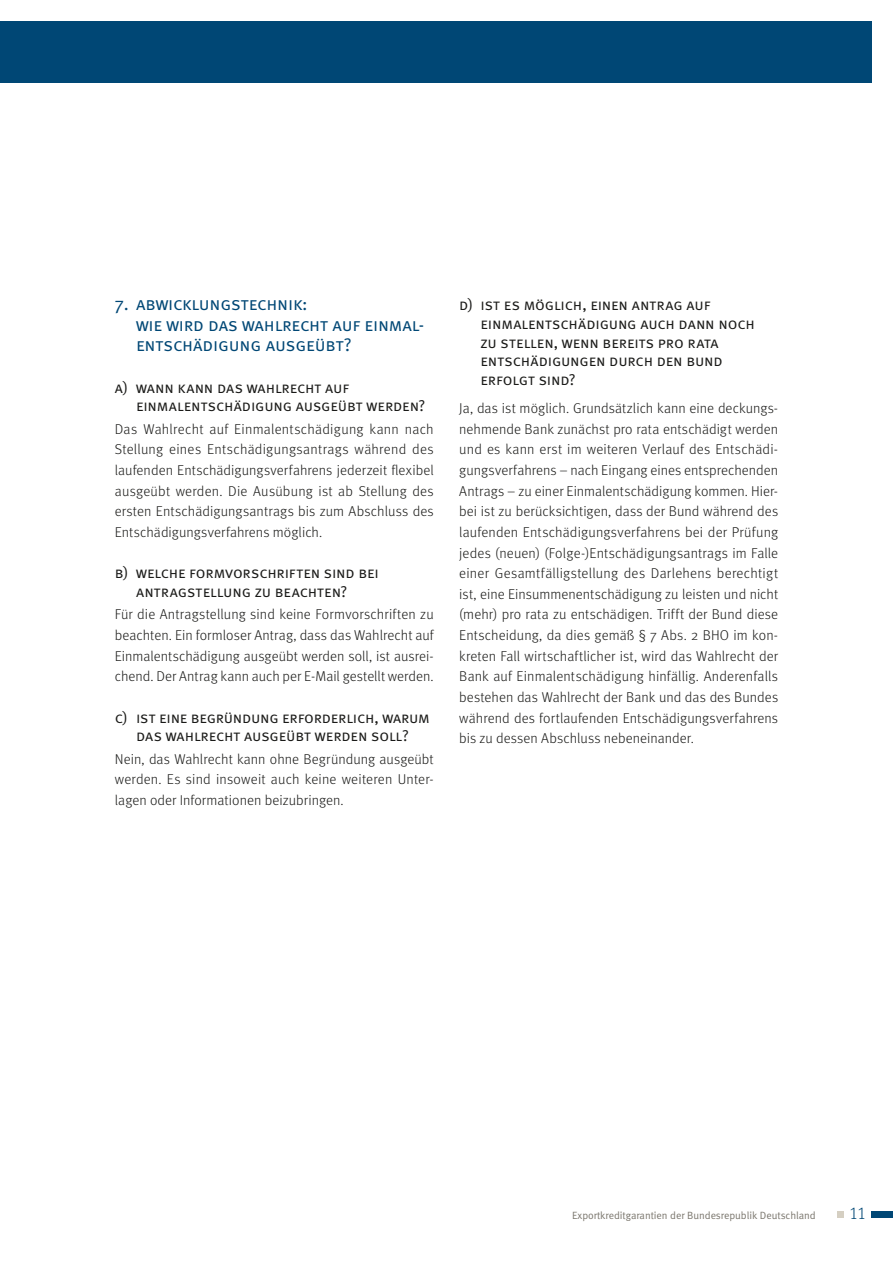
<style>
.page{position:relative;width:893px;height:1263px;background:#fff}
.page>*{position:absolute;margin:0;border:0;box-sizing:border-box;transform-origin:0 0}
.Merkbl_Head_1__EKG{font:18.3px/20.7px "Meta Normal Caps";letter-spacing:-.01em;color:#004775}
.t1{font:17.25px "Meta Light LF";color:#004775}
.Merkbl_Head_2{font:15.75px/18.8px "Meta Normal Caps";letter-spacing:-.005em;color:#1a1a18}
.Merkbl_Fließtext-201{font:300 14.25px/20.7px "Meta";letter-spacing:.005em;color:#1a1a18;text-align:justify}
.t2{font:10.5px "Meta Normal";letter-spacing:-.005em;color:#7a766d}
</style>
<div class="page">
<div style="left:872px;top:1211px;width:21px;height:7px;background:#004775"></div>
<div style="left:837px;top:1211px;width:7px;height:7px;background:#d5cfc2"></div>
<div style="left:0;top:21px;width:872px;height:62px;background:#004775"></div>
<p class="Merkbl_Head_1__EKG" style="left:136px;top:293px;width:290px;text-indent:-21px">7. abwicklungstechnik:<br>wie wird das wahlrecht auf einmal&shy;entschädigung ausgeübt?</p>
<p class="Merkbl_Head_2" style="left:136px;top:377px;width:291px;text-indent:-21px">a) wann kann das wahlrecht auf einmalentschädigung ausgeübt werden?</p>
<p class="Merkbl_Fließtext-201" style="left:115px;top:418px;width:320px">Das Wahlrecht auf Einmalentschädigung kann nach Stellung eines Entschädigungsantrags während des laufenden Entschädigungsverfahrens jederzeit flexibel ausgeübt werden. Die Ausübung ist ab Stellung des ersten Entschädigungsantrags bis zum Abschluss des Entschädigungsverfahrens möglich.</p>
<p class="Merkbl_Head_2" style="left:136px;top:563px;width:244px;text-indent:-21px">b) welche formvorschriften sind bei antragstellung zu beachten?</p>
<p class="Merkbl_Fließtext-201" style="left:115px;top:604px;width:320px">Für die Antragstellung sind keine Formvorschriften zu beachten. Ein formloser Antrag, dass das Wahlrecht auf Einmalentschädigung ausgeübt werden soll, ist ausrei&shy;chend. Der Antrag kann auch per E-Mail gestellt werden.</p>
<p class="Merkbl_Head_2" style="left:115px;top:707px;width:317px;text-align:center">c) ist eine begründung erforderlich, warum das wahlrecht ausgeübt werden soll?</p>
<p class="Merkbl_Fließtext-201" style="left:115px;top:748px;width:320px">Nein, das Wahlrecht kann ohne Begründung ausgeübt werden. Es sind insoweit auch keine weiteren Unter&shy;lagen oder Informationen beizubringen.</p>
<p class="Merkbl_Head_2" style="left:480px;top:295px;width:276px;text-indent:-21px">d) ist es möglich, einen antrag auf einmalentschädigung auch dann noch zu stellen, wenn bereits pro rata entschädigungen durch den bund erfolgt sind?</p>
<p class="Merkbl_Fließtext-201" style="left:459px;top:398px;width:320px">Ja, das ist möglich. Grundsätzlich kann eine deckungs&shy;nehmende Bank zunächst pro rata entschädigt werden und es kann erst im weiteren Verlauf des Entschädi&shy;gungsverfahrens – nach Eingang eines entsprechenden Antrags – zu einer Einmalentschädigung kommen. Hier&shy;bei ist zu berücksichtigen, dass der Bund während des laufenden Entschädigungsverfahrens bei der Prüfung jedes (neuen) (Folge-)Entschädigungsantrags im Falle einer Gesamtfälligstellung des Darlehens berechtigt ist, eine Einsummenentschädigung zu leisten und nicht (mehr) pro rata zu entschädigen. Trifft der Bund diese Entscheidung, da dies gemäß § 7 Abs. 2 BHO im kon&shy;kreten Fall wirtschaftlicher ist, wird das Wahlrecht der Bank auf Einmalentschädigung hinfällig. Anderenfalls bestehen das Wahlrecht der Bank und das des Bundes während des fortlaufenden Entschädigungsverfahrens bis zu dessen Abschluss nebeneinander.</p>
<p class="t2" style="left:572px;top:1209px;width:245px">Exportkreditgarantien der Bundesrepublik Deutschland</p>
<p class="t1" style="left:850px;top:1203px;width:18px">11</p>
</div>
